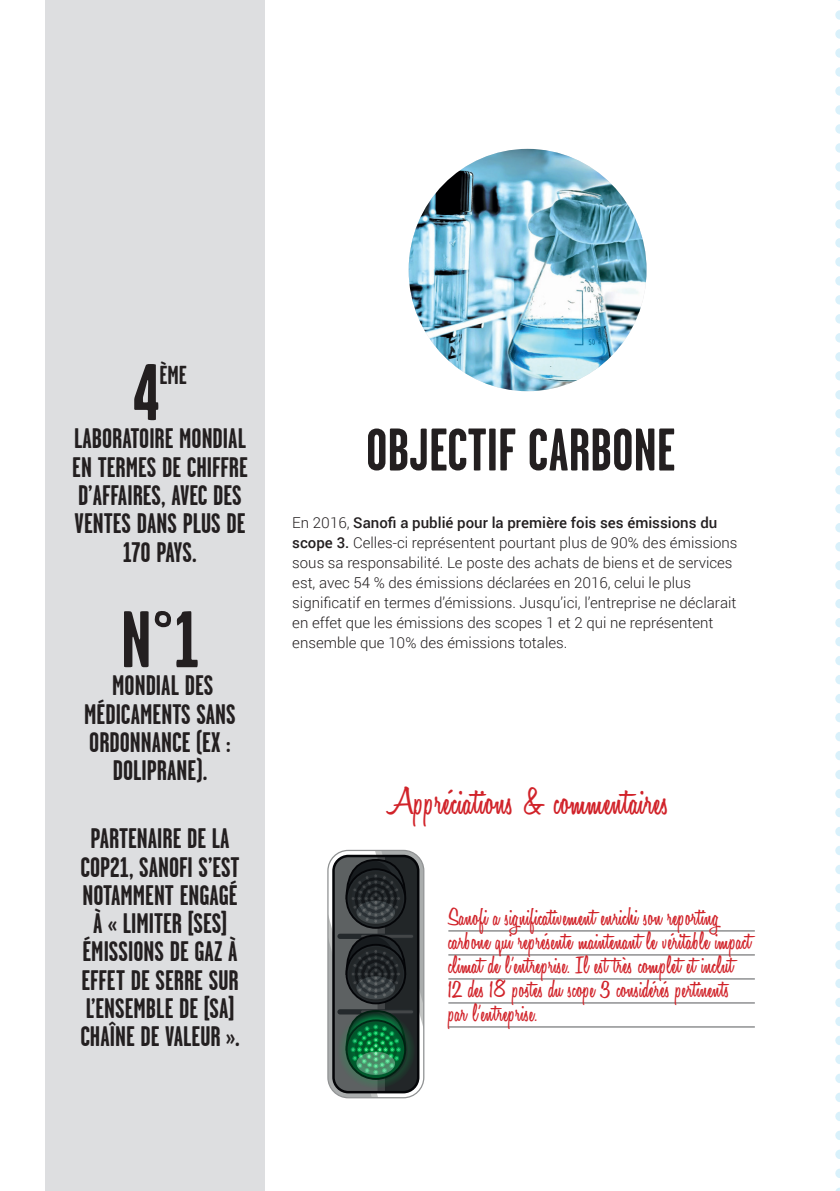
<style>
.page{position:relative;width:840px;height:1191px;background:#fff}
.page>*{position:absolute;margin:0;border:0;box-sizing:border-box;transform-origin:0 0}
.t1{font:700 80px "Garage Gothic";color:#231f20}
.t2{font:700 60px "Garage Gothic";color:#231f20}
.t3{font:600 40px "Honey Script";letter-spacing:.02em;color:#d1232a}
.t4{font:700 28.2px/28.2px "Garage Gothic";color:#231f20;text-align:center}
.t5{font:600 26px/24px "Honey Script";letter-spacing:.02em;color:#d1232a}
.t6{font:700 26px "Garage Gothic";color:#231f20}
.t7{font:300 15px/20px "Roboto";color:#231f20}
.s1{font-weight:500}
</style>
<div class="page">
<svg style="left:835px;top:0;width:5px;height:1191px"></svg>
<svg style="left:327px;top:849px;width:98px;height:250px;background:#43534e"></svg>
<svg style="left:356px;top:900px;width:39px;height:23px"></svg>
<img style="left:408px;top:149px;width:238px;height:242px">
<div style="left:45px;top:0;width:219px;height:1190px;background:#dddee0"></div>
<hr style="left:448px;top:930px;width:306px;height:1px;background:#57585a">
<hr style="left:448px;top:954px;width:306px;height:1px;background:#57585a">
<hr style="left:448px;top:978px;width:306px;height:1px;background:#57585a">
<hr style="left:448px;top:1002px;width:306px;height:1px;background:#57585a">
<hr style="left:448px;top:1026px;width:306px;height:1px;background:#57585a">
<h1 class="t1" style="left:133px;top:343px;width:28px">4</h1>
<h3 class="t6" style="left:159px;top:359px;width:29px">ÈME</h3>
<h3 class="t4" style="left:72px;top:424px;width:177px">LABORATOIRE MONDIAL<br>EN TERMES DE CHIFFRE<br>D’AFFAIRES, AVEC DES<br>VENTES DANS PLUS DE<br>170 PAYS.</h3>
<h1 class="t1" style="left:121px;top:590px;width:80px">N°1</h1>
<h3 class="t4" style="left:84px;top:671px;width:153px">MONDIAL DES<br>MÉDICAMENTS SANS<br>ORDONNANCE (EX :<br>DOLIPRANE).</h3>
<h3 class="t4" style="left:80px;top:824px;width:161px">PARTENAIRE DE LA<br>COP21, SANOFI S’EST<br>NOTAMMENT ENGAGÉ<br>À « LIMITER [SES]<br>ÉMISSIONS DE GAZ À<br>EFFET DE SERRE SUR<br>L’ENSEMBLE DE [SA]<br>CHAÎNE DE VALEUR ».</h3>
<h2 class="t2" style="left:366px;top:413px;width:311px">OBJECTIF CARBONE</h2>
<p class="t7" style="left:292px;top:512px;width:446px">En 2016, <span class="s1">Sanofi a publié pour la première fois ses émissions du scope 3.</span> Celles-ci représentent pourtant plus de 90% des émissions sous sa responsabilité. Le poste des achats de biens et de services est, avec 54 % des émissions déclarées en 2016, celui le plus significatif en termes d’émissions. Jusqu’ici, l’entreprise ne déclarait en effet que les émissions des scopes 1 et 2 qui ne représentent ensemble que 10% des émissions totales.</p>
<h3 class="t3" style="left:387px;top:777px;width:282px">Appréciations &amp; commentaires</h3>
<h3 class="t5" style="left:448px;top:906px;width:304px">Sanofi a significativement enrichi son reporting carbone qui représente maintenant le véritable impact climat de l’entreprise. Il est très complet et inclut 12 des 18 postes du scope 3 considérés pertinents par l’entreprise.</h3>
</div>
